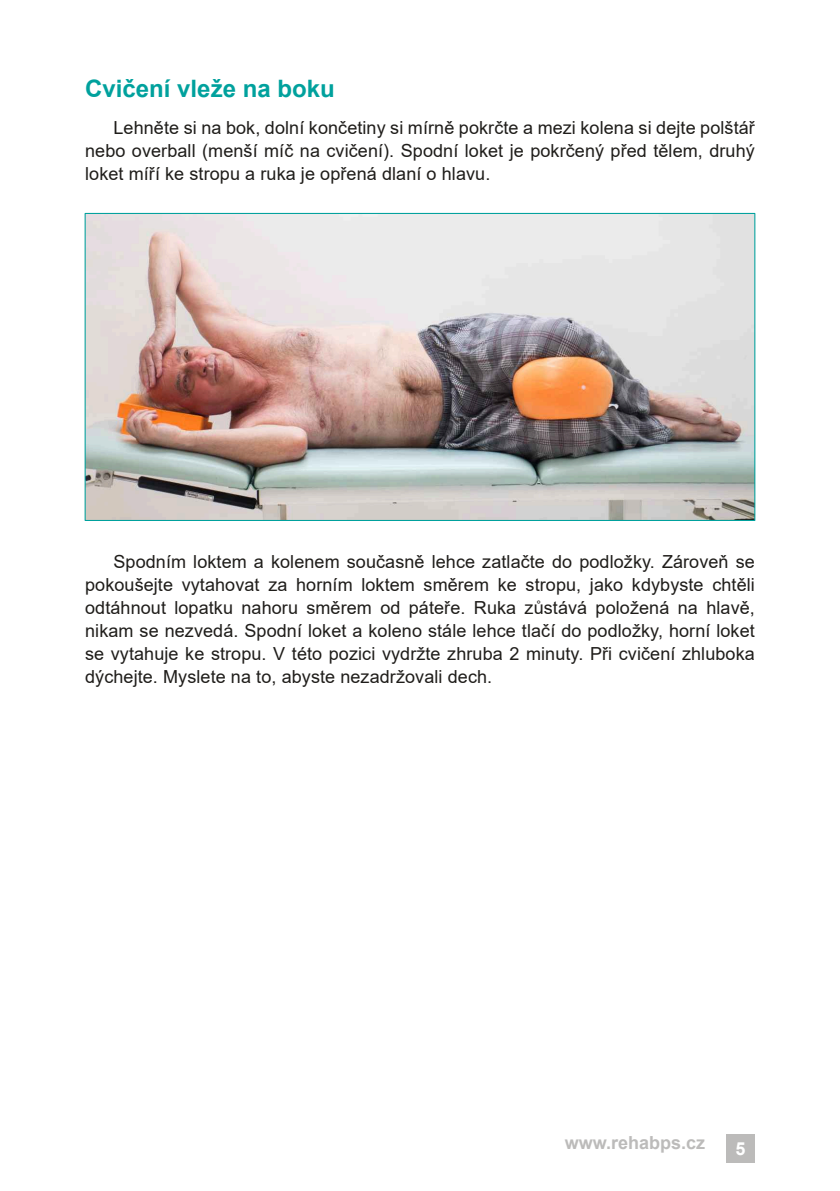
<style>
.page{position:relative;width:840px;height:1191px;background:#fff}
.page>*{position:absolute;margin:0;border:0;box-sizing:border-box;transform-origin:0 0}
.t1{font:700 24px "Arial";color:#00a19d}
.t2{font:18px/23px "Arial";letter-spacing:.005em;color:#1f1d1a;text-align:justify}
.t3{font:700 18px "Arial";color:#bcbbba}
.t4{font:700 18px "Arial";color:#fff}
</style>
<div class="page">
<div style="left:726px;top:1134px;width:28px;height:28px;background:#bcbbba"></div>
<img style="left:87px;top:215px;width:666px;height:304px">
<h1 class="t1" style="left:85px;top:79px;width:251px">Cvičení vleže na boku</h1>
<p class="t2" style="left:85px;top:117px;width:671px;text-indent:28px">Lehněte si na bok, dolní končetiny si mírně pokrčte a mezi kolena si dejte polštář nebo overball (menší míč na cvičení). Spodní loket je pokrčený před tělem, druhý loket míří ke stropu a ruka je opřená dlaní o hlavu.</p>
<p class="t2" style="left:85px;top:551px;width:671px;text-indent:28px">Spodním loktem a kolenem současně lehce zatlačte do podložky. Zároveň se pokoušejte vytahovat za horním loktem směrem ke stropu, jako kdybyste chtěli odtáhnout lopatku nahoru směrem od páteře. Ruka zůstává položená na hlavě, nikam se nezvedá. Spodní loket a koleno stále lehce tlačí do podložky, horní loket se vytahuje ke stropu. V této pozici vydržte zhruba 2 minuty. Při cvičení zhluboka dýchejte. Myslete na to, abyste nezadržovali dech.</p>
<p class="t3" style="left:564px;top:1135px;width:142px">www.rehabps.cz</p>
<p class="t4" style="left:735px;top:1141px;width:12px">5</p>
</div>
